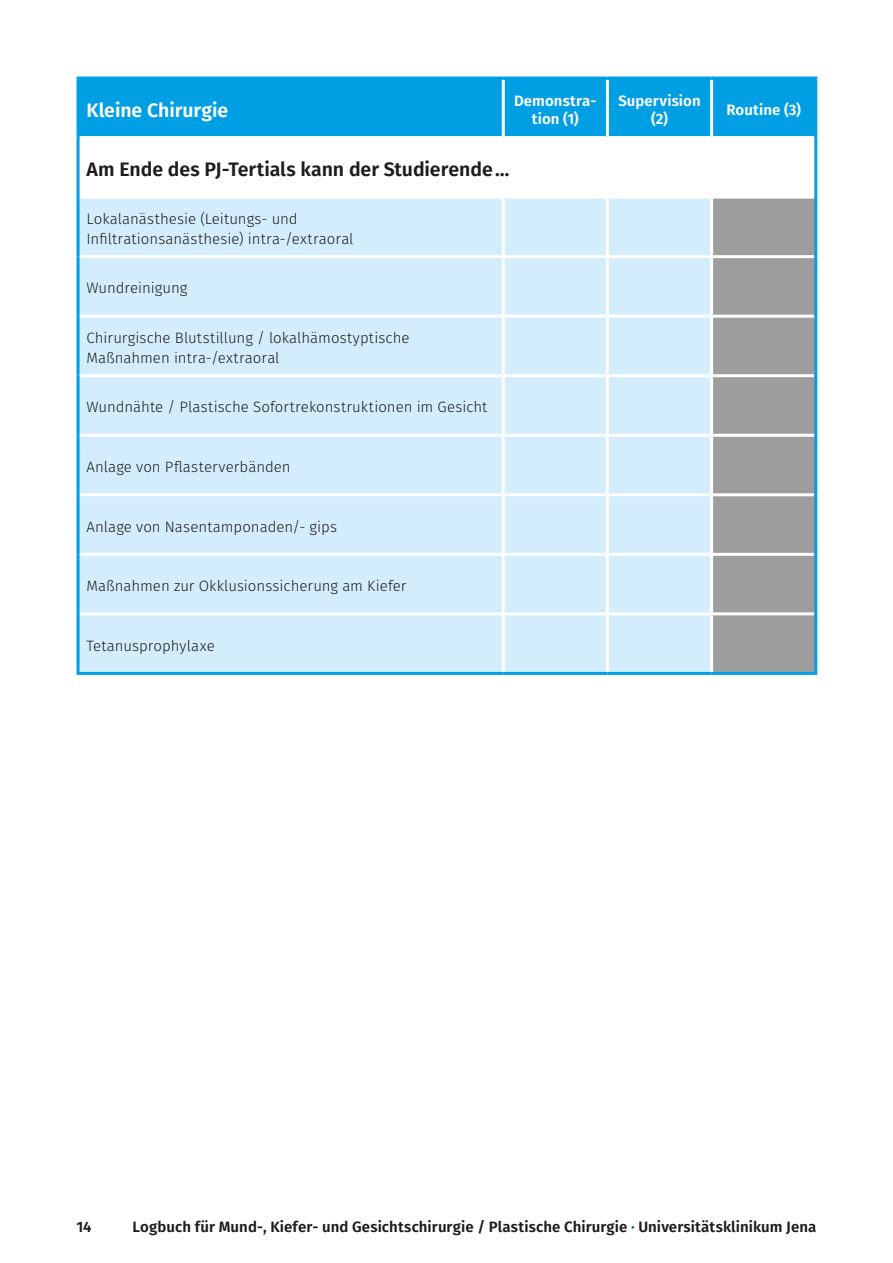
<style>
.page{position:relative;width:893px;height:1263px;background:#fff}
.page>*{position:absolute;margin:0;border:0;box-sizing:border-box;transform-origin:0 0}
.t1{font:600 19.5px "Fira Sans";letter-spacing:-.005em;color:#1d1d1b}
.t2{font:600 19.5px "Fira Sans";letter-spacing:-.005em;color:#fff}
.t3{font:300 15px/19.5px "Fira Sans";color:#1d1d1b}
.t4{font:600 15px "Fira Sans";letter-spacing:.005em;color:#1d1d1b}
.t5{font:600 15px/18px "Fira Sans";letter-spacing:.005em;color:#fff;text-align:center}
.s1{color:#00499a}
</style>
<div class="page">
<div style="left:80px;top:80px;width:734px;height:56px;background:#009fe3"></div>
<div style="left:80px;top:199px;width:422px;height:473px;background:#d4edfc"></div>
<div style="left:505px;top:199px;width:205px;height:473px;background:#d4edfc"></div>
<div style="left:713px;top:199px;width:101px;height:473px;background:#9d9d9d"></div>
<hr style="left:502px;top:80px;width:3px;height:56px;background:#fff">
<hr style="left:606px;top:80px;width:3px;height:56px;background:#fff">
<hr style="left:710px;top:80px;width:3px;height:56px;background:#fff">
<hr style="left:606px;top:199px;width:3px;height:56px;background:#fff">
<hr style="left:80px;top:255px;width:423px;height:3px;background:#fff">
<hr style="left:503px;top:255px;width:104px;height:3px;background:#fff">
<hr style="left:607px;top:255px;width:105px;height:3px;background:#fff">
<hr style="left:606px;top:258px;width:3px;height:57px;background:#fff">
<hr style="left:712px;top:255px;width:102px;height:3px;background:#fff">
<hr style="left:80px;top:315px;width:423px;height:3px;background:#fff">
<hr style="left:503px;top:315px;width:104px;height:3px;background:#fff">
<hr style="left:607px;top:315px;width:105px;height:3px;background:#fff">
<hr style="left:606px;top:318px;width:3px;height:56px;background:#fff">
<hr style="left:712px;top:315px;width:102px;height:3px;background:#fff">
<hr style="left:80px;top:374px;width:423px;height:3px;background:#fff">
<hr style="left:503px;top:374px;width:104px;height:3px;background:#fff">
<hr style="left:607px;top:374px;width:105px;height:3px;background:#fff">
<hr style="left:606px;top:377px;width:3px;height:57px;background:#fff">
<hr style="left:712px;top:374px;width:102px;height:3px;background:#fff">
<hr style="left:80px;top:434px;width:423px;height:3px;background:#fff">
<hr style="left:503px;top:434px;width:104px;height:3px;background:#fff">
<hr style="left:607px;top:434px;width:105px;height:3px;background:#fff">
<hr style="left:606px;top:437px;width:3px;height:56px;background:#fff">
<hr style="left:712px;top:434px;width:102px;height:3px;background:#fff">
<hr style="left:80px;top:493px;width:423px;height:3px;background:#fff">
<hr style="left:503px;top:493px;width:104px;height:3px;background:#fff">
<hr style="left:607px;top:493px;width:105px;height:3px;background:#fff">
<hr style="left:606px;top:496px;width:3px;height:57px;background:#fff">
<hr style="left:712px;top:493px;width:102px;height:3px;background:#fff">
<hr style="left:80px;top:553px;width:423px;height:3px;background:#fff">
<hr style="left:503px;top:553px;width:104px;height:3px;background:#fff">
<hr style="left:607px;top:553px;width:105px;height:3px;background:#fff">
<hr style="left:606px;top:556px;width:3px;height:56px;background:#fff">
<hr style="left:712px;top:553px;width:102px;height:3px;background:#fff">
<hr style="left:80px;top:612px;width:423px;height:3px;background:#fff">
<hr style="left:503px;top:612px;width:104px;height:3px;background:#fff">
<hr style="left:607px;top:612px;width:105px;height:3px;background:#fff">
<hr style="left:606px;top:615px;width:3px;height:57px;background:#fff">
<hr style="left:712px;top:612px;width:102px;height:3px;background:#fff">
<hr style="left:77px;top:80px;width:3px;height:58px;background:#009fe3">
<hr style="left:77px;top:77px;width:426px;height:3px;background:#009fe3">
<hr style="left:503px;top:77px;width:104px;height:3px;background:#009fe3">
<hr style="left:607px;top:77px;width:105px;height:3px;background:#009fe3">
<hr style="left:712px;top:77px;width:105px;height:3px;background:#009fe3">
<hr style="left:814px;top:80px;width:3px;height:58px;background:#009fe3">
<hr style="left:77px;top:138px;width:3px;height:59px;background:#009fe3">
<hr style="left:814px;top:138px;width:3px;height:59px;background:#009fe3">
<hr style="left:77px;top:197px;width:3px;height:60px;background:#009fe3">
<hr style="left:814px;top:197px;width:3px;height:60px;background:#009fe3">
<hr style="left:77px;top:257px;width:3px;height:59px;background:#009fe3">
<hr style="left:77px;top:316px;width:3px;height:60px;background:#009fe3">
<hr style="left:77px;top:376px;width:3px;height:59px;background:#009fe3">
<hr style="left:77px;top:435px;width:3px;height:60px;background:#009fe3">
<hr style="left:77px;top:495px;width:3px;height:59px;background:#009fe3">
<hr style="left:77px;top:554px;width:3px;height:60px;background:#009fe3">
<hr style="left:814px;top:257px;width:3px;height:59px;background:#009fe3">
<hr style="left:814px;top:316px;width:3px;height:60px;background:#009fe3">
<hr style="left:814px;top:376px;width:3px;height:59px;background:#009fe3">
<hr style="left:814px;top:435px;width:3px;height:60px;background:#009fe3">
<hr style="left:814px;top:495px;width:3px;height:59px;background:#009fe3">
<hr style="left:814px;top:554px;width:3px;height:60px;background:#009fe3">
<hr style="left:77px;top:614px;width:3px;height:58px;background:#009fe3">
<hr style="left:77px;top:672px;width:426px;height:3px;background:#009fe3">
<hr style="left:503px;top:672px;width:104px;height:3px;background:#009fe3">
<hr style="left:607px;top:672px;width:105px;height:3px;background:#009fe3">
<hr style="left:814px;top:614px;width:3px;height:58px;background:#009fe3">
<hr style="left:712px;top:672px;width:105px;height:3px;background:#009fe3">
<h1 class="t2" style="left:87px;top:94px;width:143px">Kleine Chirurgie</h1>
<p class="t5" style="left:514px;top:91px;width:84px">Demonstra&shy;tion (1)</p>
<p class="t5" style="left:618px;top:91px;width:84px">Supervision (2)</p>
<p class="t5" style="left:726px;top:100px;width:76px">Routine (3)</p>
<h1 class="t1" style="left:87px;top:154px;width:424px">Am Ende des PJ-Tertials kann der Studierende…</h1>
<p class="t3" style="left:87px;top:209px;width:268px">Lokalanästhesie (Leitungs- und<br>Infiltrationsanästhesie) intra-/extraoral</p>
<p class="t3" style="left:87px;top:278px;width:102px">Wundreinigung</p>
<p class="t3" style="left:87px;top:328px;width:324px">Chirurgische Blutstillung / lokalhämostyptische<br>Maßnahmen intra-/extraoral</p>
<p class="t3" style="left:87px;top:397px;width:402px">Wundnähte / Plastische Sofortrekonstruktionen im Gesicht</p>
<p class="t3" style="left:87px;top:457px;width:206px">Anlage von Pflasterverbänden</p>
<p class="t3" style="left:87px;top:516px;width:252px">Anlage von Nasentamponaden/- gips</p>
<p class="t3" style="left:87px;top:576px;width:322px">Maßnahmen zur Okklusionssicherung am Kiefer</p>
<p class="t3" style="left:87px;top:636px;width:130px">Tetanusprophylaxe</p>
<p class="t4" style="left:77px;top:1214px;width:17px">14</p>
<p class="t4" style="left:132px;top:1214px;width:685px">Logbuch für Mund-, Kiefer- und Gesichtschirurgie / Plastische Chirurgie <span class="s1">·</span> Universitätsklinikum Jena</p>
</div>
